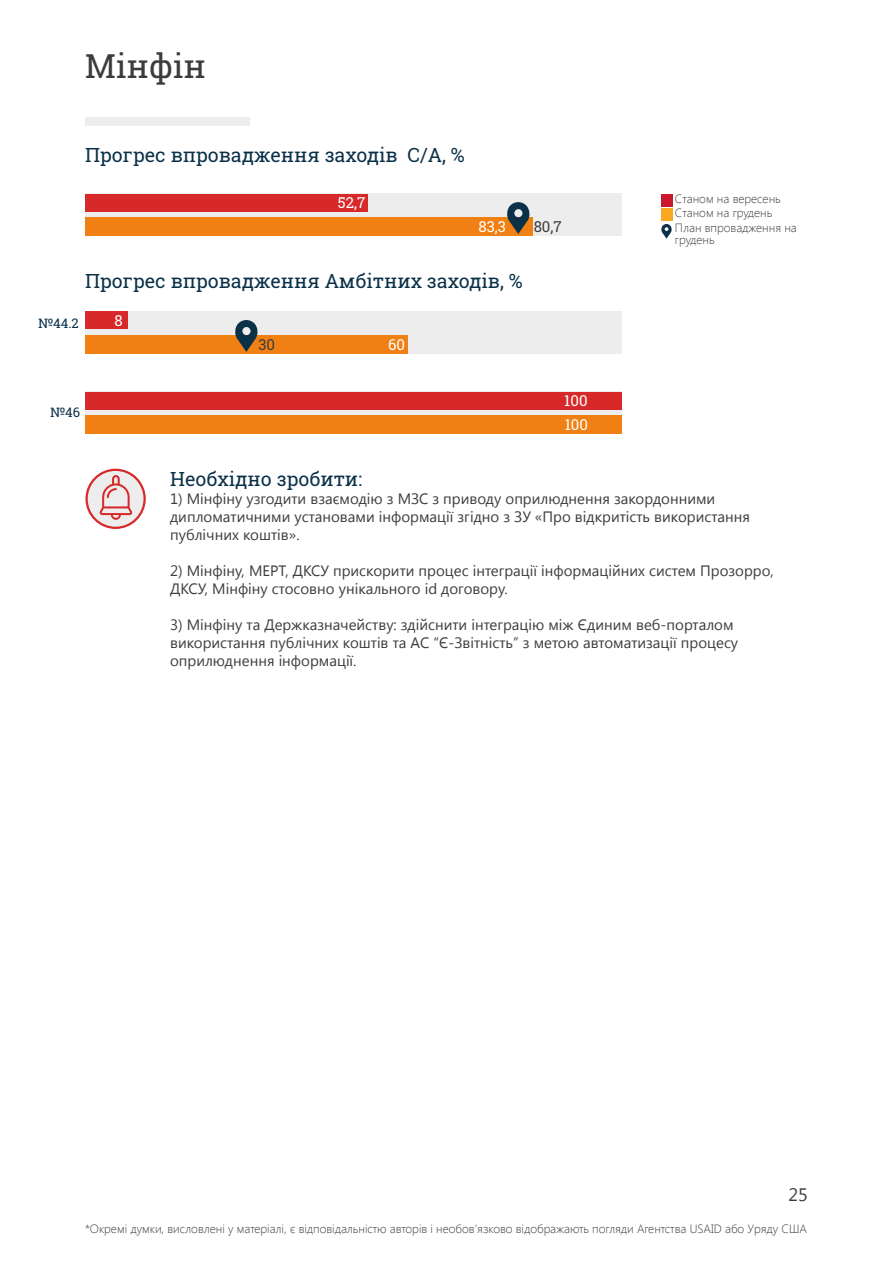
<style>
.page{position:relative;width:893px;height:1263px;background:#fff}
.page>*{position:absolute;margin:0;border:0;box-sizing:border-box;transform-origin:0 0}
.t1{font:33px "Roboto Slab";color:#3c3c3b}
.t2{font:19.5px "Roboto Slab";color:#0b3149}
.t3{font:18px "Segoe UI";color:#3c3c3b}
.t4{font:15px/18px "Segoe UI";color:#3c3c3b}
.t5{font:15px/24.3px "Roboto Slab";color:#fff}
.t6{font:15px "Roboto Slab";color:#3c3c3b}
.t7{font:13.05px "Roboto Slab";color:#0b3149}
.t8{font:300 12px/14.2px "Segoe UI";color:#3c3c3b}
</style>
<div class="page">
<div style="left:85px;top:118px;width:165px;height:8px;background:#ededed"></div>
<div style="left:661px;top:194px;width:11px;height:13px;background:#ca182d"></div>
<div style="left:661px;top:209px;width:11px;height:12px;background:#f7a820"></div>
<svg style="left:661px;top:224px;width:11px;height:15px"></svg>
<div style="left:85px;top:194px;width:537px;height:42px;background:#ededed"></div>
<div style="left:85px;top:194px;width:283px;height:17px;background:#d72929"></div>
<div style="left:85px;top:218px;width:447px;height:18px;background:#f08013"></div>
<svg style="left:507px;top:202px;width:22px;height:32px"></svg>
<div style="left:85px;top:312px;width:537px;height:42px;background:#ededed"></div>
<div style="left:85px;top:312px;width:43px;height:17px;background:#d72929"></div>
<div style="left:85px;top:336px;width:322px;height:18px;background:#f08013"></div>
<svg style="left:235px;top:320px;width:23px;height:32px"></svg>
<div style="left:85px;top:392px;width:537px;height:42px;background:linear-gradient(to right,#ededed,#ededed)"></div>
<div style="left:85px;top:392px;width:537px;height:17px;background:#d72929"></div>
<div style="left:85px;top:416px;width:537px;height:18px;background:#f08013"></div>
<svg style="left:87px;top:470px;width:58px;height:58px"></svg>
<div style="left:85px;top:469px;width:61px;height:60px;border:2px solid #d72929;border-radius:50%"></div>
<svg style="left:100px;top:475px;width:32px;height:45px"></svg>
<h1 class="t1" style="left:85px;top:44px;width:123px">Мінфін</h1>
<h2 class="t2" style="left:85px;top:142px;width:381px">Прогрес впровадження заходів С/А, %</h2>
<p class="t5" style="left:338px;top:190px;width:29px">52,7</p>
<p class="t5" style="left:478px;top:214px;width:29px">83,3</p>
<p class="t6" style="left:534px;top:216px;width:30px">80,7</p>
<h2 class="t2" style="left:85px;top:268px;width:439px">Прогрес впровадження Амбітних заходів, %</h2>
<p class="t7" style="left:39px;top:315px;width:42px">№44.2</p>
<p class="t5" style="left:114px;top:308px;width:10px">8</p>
<p class="t6" style="left:259px;top:334px;width:18px">30</p>
<p class="t5" style="left:388px;top:332px;width:18px">60</p>
<p class="t7" style="left:51px;top:404px;width:31px">№46</p>
<p class="t5" style="left:564px;top:388px;width:25px">100<br>100</p>
<p class="t8" style="left:675px;top:191px;width:123px">Станом на вересень<br>Станом на грудень<br>План впровадження на</p>
<p class="t8" style="left:675px;top:232px;width:41px">грудень</p>
<h2 class="t2" style="left:170px;top:466px;width:194px">Необхідно зробити:</h2>
<p class="t4" style="left:170px;top:489px;width:581px">1) Мінфіну узгодити взаємодію з МЗС з приводу оприлюднення закордонними дипломатичними установами інформації згідно з ЗУ «Про відкритість використання публічних коштів».</p>
<p class="t4" style="left:170px;top:561px;width:605px">2) Мінфіну, МЕРТ, ДКСУ прискорити процес інтеграції інформаційних систем Прозорро,<br>ДКСУ, Мінфіну стосовно унікального id договору.</p>
<p class="t4" style="left:170px;top:615px;width:570px">3) Мінфіну та Держказначейству: здійснити інтеграцію між Єдиним веб-порталом використання публічних коштів та АС “Є-Звітність” з метою автоматизації процесу оприлюднення інформації.</p>
<p class="t3" style="left:788px;top:1182px;width:21px">25</p>
<p class="t8" style="left:85px;top:1221px;width:723px">*Окремі думки, висловлені у матеріалі, є відповідальністю авторів і необов’язково відображають погляди Агентства USAID або Уряду США</p>
</div>
